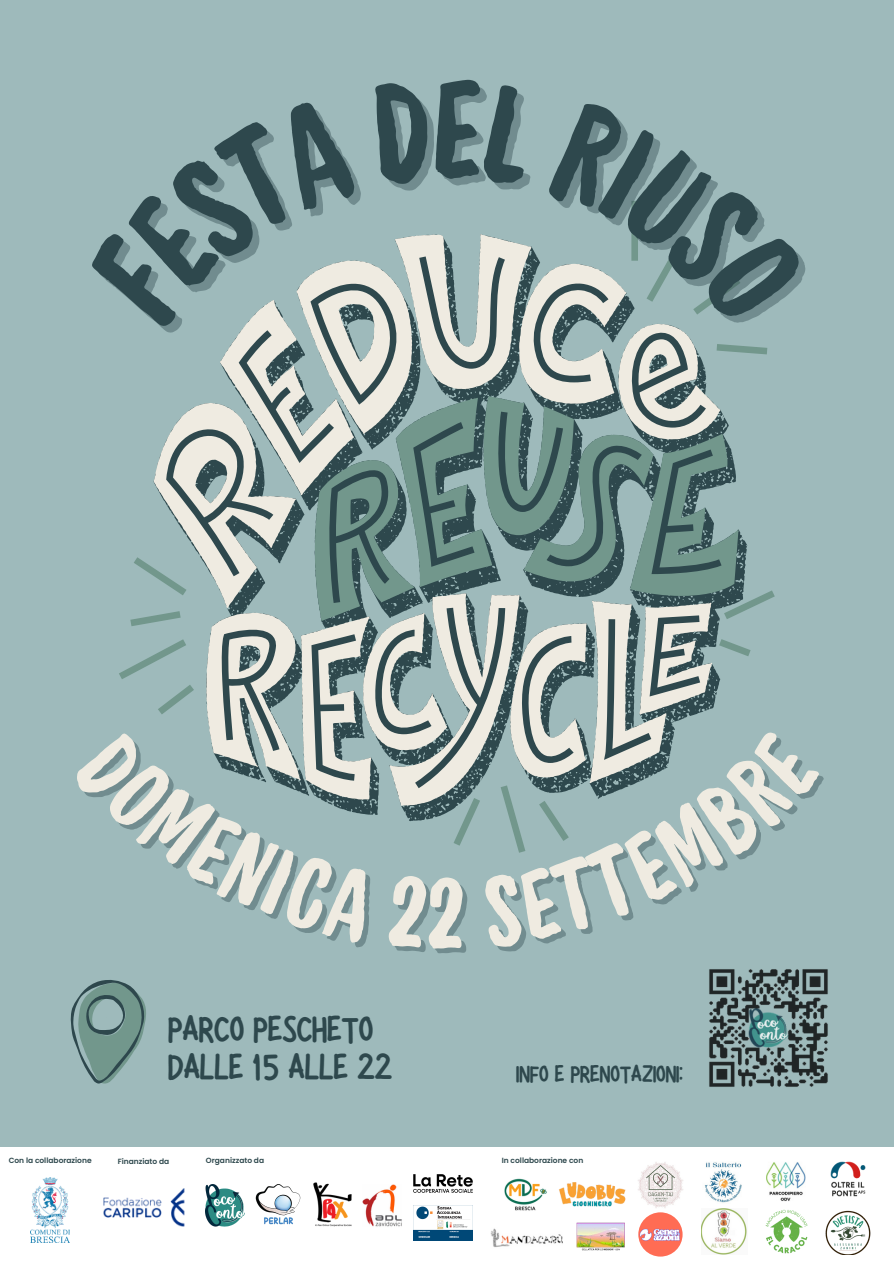
<style>
.page{position:relative;width:894px;height:1264px;background:#fff}
.page>*{position:absolute;margin:0;border:0;box-sizing:border-box;transform-origin:0 0}
.t1{font:106.5px "Handelson Four";color:#efebe1}
.t2{font:47.85px/37.8px "Hibernate";color:#2e484d}
.t3{font:31.5px "Hibernate";color:#2e484d}
.t4{font:600 7.5px "Poppins";color:#2e484d}
</style>
<div class="page">
<div style="left:0;top:0;width:893px;height:1263px;background:#9ebabb"></div>
<div style="left:0;top:1147px;width:893px;height:116px;background:#fff"></div>
<img style="left:206px;top:1184px;width:38px;height:42px">
<img style="left:255px;top:1184px;width:46px;height:41px">
<img style="left:701px;top:1208px;width:46px;height:46px">
<svg style="left:119px;top:234px;width:655px;height:612px"></svg>
<svg style="left:166px;top:256px;width:555px;height:532px"></svg>
<img style="left:363px;top:1184px;width:39px;height:43px">
<img style="left:765px;top:1209px;width:42px;height:44px">
<svg style="left:70px;top:980px;width:76px;height:104px"></svg>
<img style="left:30px;top:1177px;width:40px;height:65px">
<img style="left:414px;top:1205px;width:58px;height:35px">
<img style="left:313px;top:1182px;width:39px;height:45px">
<img style="left:638px;top:1162px;width:45px;height:45px">
<img style="left:825px;top:1210px;width:45px;height:44px">
<img style="left:414px;top:1174px;width:58px;height:18px">
<img style="left:490px;top:1228px;width:72px;height:19px">
<img style="left:559px;top:1182px;width:67px;height:25px">
<img style="left:766px;top:1162px;width:39px;height:39px">
<img style="left:504px;top:1178px;width:43px;height:33px">
<img style="left:704px;top:1162px;width:38px;height:41px">
<img style="left:830px;top:1161px;width:35px;height:35px">
<img style="left:638px;top:1212px;width:44px;height:44px;border-radius:50%">
<img style="left:103px;top:1188px;width:81px;height:38px">
<img style="left:709px;top:969px;width:119px;height:118px">
<img style="left:576px;top:1222px;width:48px;height:29px">
<svg style="left:119px;top:729px;width:256px;height:117px"></svg>
<svg style="left:481px;top:728px;width:293px;height:125px"></svg>
<svg style="left:119px;top:234px;width:239px;height:95px"></svg>
<svg style="left:546px;top:201px;width:228px;height:127px"></svg>
<h2 class="t2" style="left:168px;top:1016px;width:225px">PARCO PESCHETO<br>DALLE 15 ALLE 22</h2>
<p class="t4" style="left:9px;top:1154px;width:84px">Con la collaborazione</p>
<p class="t4" style="left:118px;top:1155px;width:53px">Finanziato da</p>
<p class="t4" style="left:206px;top:1154px;width:60px">Organizzato da</p>
<p class="t1" style="left:427px;top:856px;width:40px">2</p>
<h3 class="t3" style="left:516px;top:1057px;width:168px">INFO E PRENOTAZIONI:</h3>
<p class="t4" style="left:501px;top:1154px;width:83px">In collaborazione con</p>
</div>
